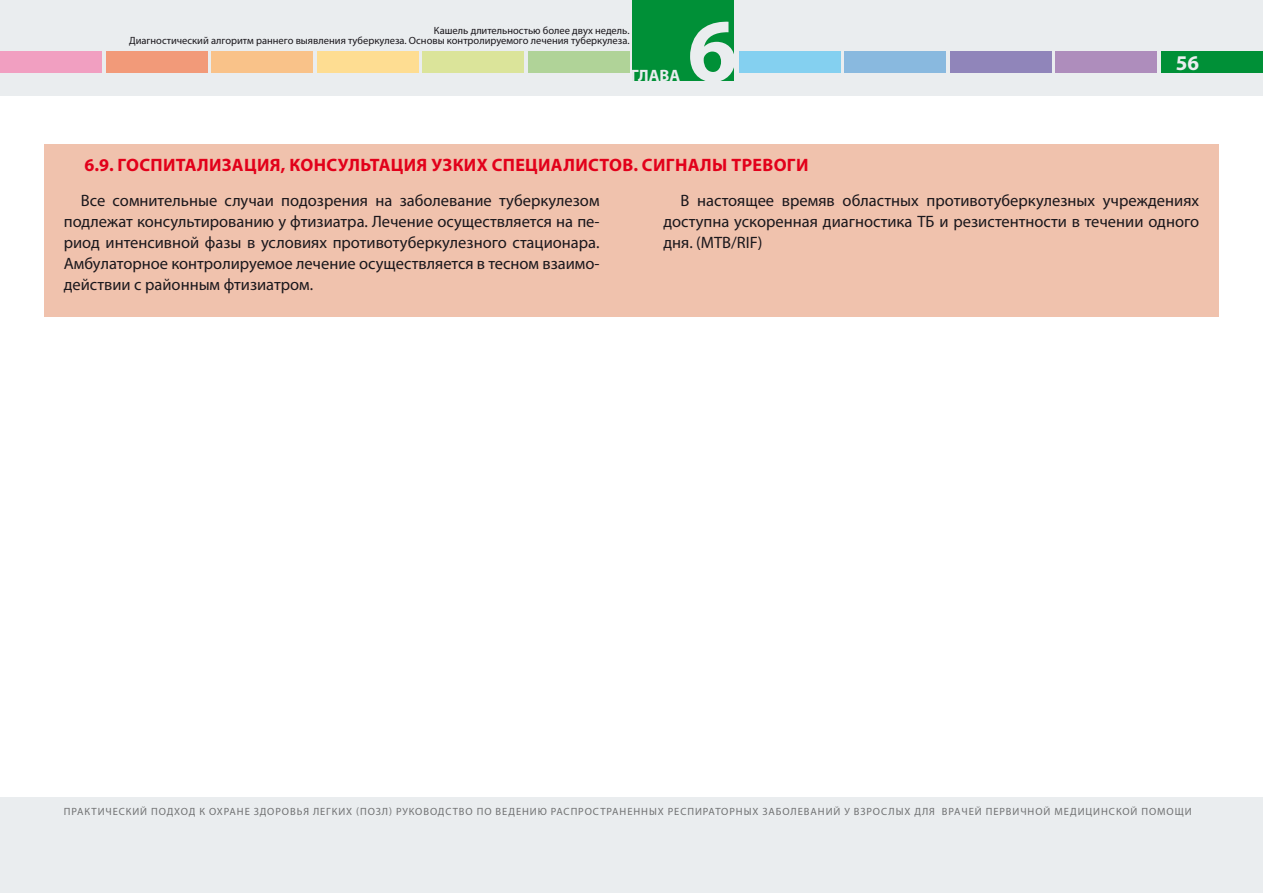
<style>
.page{position:relative;width:1263px;height:893px;background:#eaedef}
.page>*{position:absolute;margin:0;border:0;box-sizing:border-box;transform-origin:0 0}
.t1{font:700 90px "Myriad Pro";color:#eaedef}
.t2{font:700 21px "Myriad Pro";color:#eaedef}
.t3{font:700 18px "Myriad Pro";letter-spacing:.02em;color:#e2001a}
.t4{font:16.5px/21px "Myriad Pro";color:#1a171c;text-align:justify}
.t5{font:700 16.5px "Myriad Pro";color:#eaedef}
.t6{font:10.5px "Myriad Pro";letter-spacing:.09em;color:#707172}
.t7{font:10.5px/10.5px "Myriad Pro";color:#1a171c;text-align:right}
</style>
<div class="page">
<div style="left:0;top:96px;width:1263px;height:701px;background:#fff"></div>
<div style="left:0;top:51px;width:102px;height:22px;background:#f19fc1"></div>
<div style="left:106px;top:51px;width:101px;height:22px;background:#f29a79"></div>
<div style="left:632px;top:0;width:102px;height:81px;background:#009037"></div>
<div style="left:528px;top:51px;width:102px;height:22px;background:#b0d398"></div>
<div style="left:739px;top:51px;width:102px;height:22px;background:#84d0f0"></div>
<div style="left:844px;top:51px;width:102px;height:22px;background:#89b9df"></div>
<div style="left:950px;top:51px;width:102px;height:22px;background:#9085ba"></div>
<div style="left:1055px;top:51px;width:102px;height:22px;background:#ae8dbc"></div>
<div style="left:1161px;top:51px;width:102px;height:22px;background:#009037"></div>
<div style="left:211px;top:51px;width:102px;height:22px;background:#f9c289"></div>
<div style="left:317px;top:51px;width:102px;height:22px;background:#fedd92"></div>
<div style="left:422px;top:52px;width:102px;height:21px;background:#dbe49a"></div>
<div style="left:44px;top:145px;width:1175px;height:172px;background:#f0c2ad"></div>
<p class="t7" style="left:129px;top:25px;width:502px">Кашель длительностью более двух недель.<br>Диагностический алгоритм раннего выявления туберкулеза. Основы контролируемого лечения туберкулеза.</p>
<p class="t5" style="left:631px;top:65px;width:51px">ГЛАВА</p>
<h1 class="t1" style="left:687px;top:-8px;width:51px">6</h1>
<p class="t2" style="left:1176px;top:49px;width:25px">56</p>
<p class="t3" style="left:84px;top:153px;width:726px">6.9. Госпитализация, консультация узких специалистов. Сигналы тревоги</p>
<p class="t4" style="left:64px;top:190px;width:537px;text-indent:17px">Все сомнительные случаи подозрения на заболевание туберкулезом подлежат консультированию у фтизиатра. Лечение осуществляется на пе&shy;риод интенсивной фазы в условиях противотуберкулезного стационара.<br>Амбулаторное контролируемое лечение осуществляется в тесном взаимо&shy;действии с районным фтизиатром.</p>
<p class="t4" style="left:663px;top:190px;width:537px;text-indent:17px">В настоящее времяв областных противотуберкулезных учреждениях доступна ускоренная диагностика ТБ и резистентности в течении одного дня. (MTB/RIF)</p>
<p class="t6" style="left:64px;top:805px;width:312px">Практический подход к охране здоровья легких (ПОЗЛ</p>
<p class="t6" style="left:389px;top:805px;width:804px">) Руководство по ведению распространенных респираторных заболеваний у взрослых для врачей первичной медицинской помощи</p>
</div>
